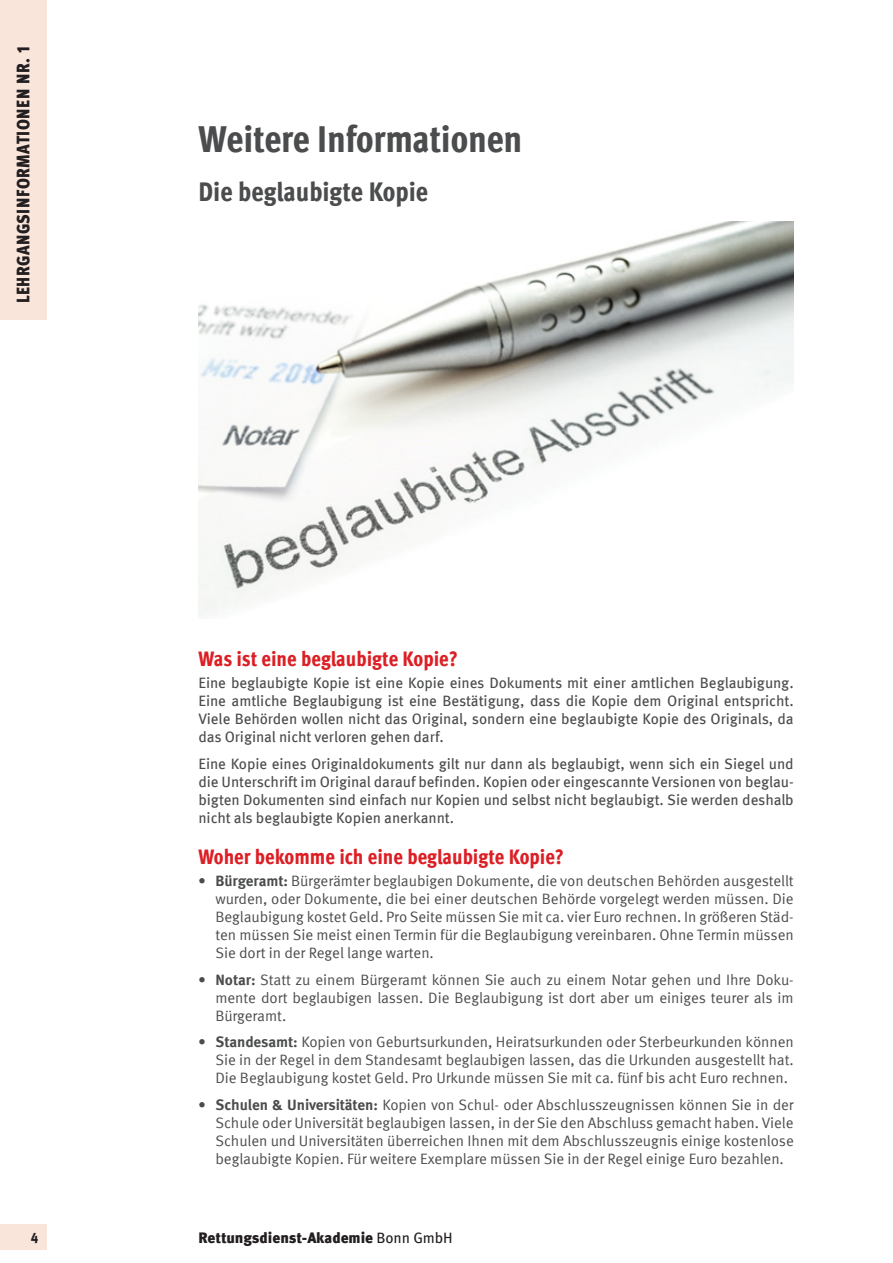
<style>
.page{position:relative;width:893px;height:1263px;background:#fff}
.page>*{position:absolute;margin:0;border:0;box-sizing:border-box;transform-origin:0 0}
.Überschrift__1{font:800 condensed 37.5px "Meta Pro";letter-spacing:-.005em;color:#4b4c4d}
.Überschrift__2{font:800 condensed 27px "Meta Pro";color:#4b4c4d}
.Überschrift__3{font:800 condensed 21px "Meta Pro";color:#dc1f25}
.t1{font:900 condensed 18px "Meta Pro";letter-spacing:.03em;color:#231f20}
.t2{font:15px/18px "Meta Pro";letter-spacing:-.005em;color:#4b4c4d;text-align:justify}
.t3{font:15px/18px "Meta Pro";letter-spacing:-.005em;color:#4b4c4d;text-align:justify}
.t4{font:900 15px "Meta Pro";letter-spacing:-.005em;color:#231f20}
.t5{font:800 condensed 15px "Meta Pro";color:#231f20}
.s1{font-weight:700}
.s2{font-weight:400}
</style>
<div class="page">
<div style="left:0;top:0;width:47px;height:320px;background:#fae5db"></div>
<div style="left:0;top:1225px;width:47px;height:25px;background:#fae5db"></div>
<img style="left:198px;top:222px;width:596px;height:393px">
<p class="t1" style="left:9px;top:303px;width:259px;rotate:-90deg">LEHRGANGSINFORMATIONEN NR. 1</p>
<p class="t5" style="left:31px;top:1226px;width:9px">4</p>
<p class="Überschrift__1" style="left:198px;top:110px;width:326px">Weitere Informationen</p>
<p class="Überschrift__2" style="left:198px;top:171px;width:231px">Die beglaubigte Kopie</p>
<p class="Überschrift__3" style="left:198px;top:643px;width:261px">Was ist eine beglaubigte Kopie?</p>
<p class="t3" style="left:198px;top:673px;width:597px">Eine beglaubigte Kopie ist eine Kopie eines Dokuments mit einer amtlichen Beglaubigung.<br>Eine amtliche Beglaubigung ist eine Bestätigung, dass die Kopie dem Original entspricht.<br>Viele Behörden wollen nicht das Original, sondern eine beglaubigte Kopie des Originals, da das Original nicht verloren gehen darf.</p>
<p class="t3" style="left:198px;top:754px;width:597px">Eine Kopie eines Originaldokuments gilt nur dann als beglaubigt, wenn sich ein Siegel und die Unterschrift im Original darauf befinden. Kopien oder eingescannte Versionen von beglau&shy;bigten Dokumenten sind einfach nur Kopien und selbst nicht beglaubigt. Sie werden deshalb nicht als beglaubigte Kopien anerkannt.</p>
<p class="Überschrift__3" style="left:198px;top:841px;width:367px">Woher bekomme ich eine beglaubigte Kopie?</p>
<p class="t2" style="left:215px;top:871px;width:580px;text-indent:-17px"><span class="s1">• Bürgeramt:</span> Bürgerämter beglaubigen Dokumente, die von deutschen Behörden ausgestellt wurden, oder Dokumente, die bei einer deutschen Behörde vorgelegt werden müssen. Die Beglaubigung kostet Geld. Pro Seite müssen Sie mit ca. vier Euro rechnen. In größeren Städ&shy;ten müssen Sie meist einen Termin für die Beglaubigung vereinbaren. Ohne Termin müssen Sie dort in der Regel lange warten.</p>
<p class="t2" style="left:215px;top:970px;width:580px;text-indent:-17px"><span class="s1">• Notar:</span> Statt zu einem Bürgeramt können Sie auch zu einem Notar gehen und Ihre Doku&shy;mente dort beglaubigen lassen. Die Beglaubigung ist dort aber um einiges teurer als im Bürgeramt.</p>
<p class="t2" style="left:215px;top:1032px;width:580px;text-indent:-17px"><span class="s1">• Standesamt:</span> Kopien von Geburtsurkunden, Heiratsurkunden oder Sterbeurkunden können Sie in der Regel in dem Standesamt beglaubigen lassen, das die Urkunden ausgestellt hat.<br>Die Beglaubigung kostet Geld. Pro Urkunde müssen Sie mit ca. fünf bis acht Euro rechnen.</p>
<p class="t2" style="left:215px;top:1095px;width:580px;text-indent:-17px"><span class="s1">• Schulen &amp; Universitäten:</span> Kopien von Schul- oder Abschlusszeugnissen können Sie in der Schule oder Universität beglaubigen lassen, in der Sie den Abschluss gemacht haben. Viele Schulen und Universitäten überreichen Ihnen mit dem Abschlusszeugnis einige kostenlose beglaubigte Kopien. Für weitere Exemplare müssen Sie in der Regel einige Euro bezahlen.</p>
<p class="t4" style="left:198px;top:1226px;width:256px">Rettungsdienst-Akademie <span class="s2">Bonn GmbH</span></p>
</div>
